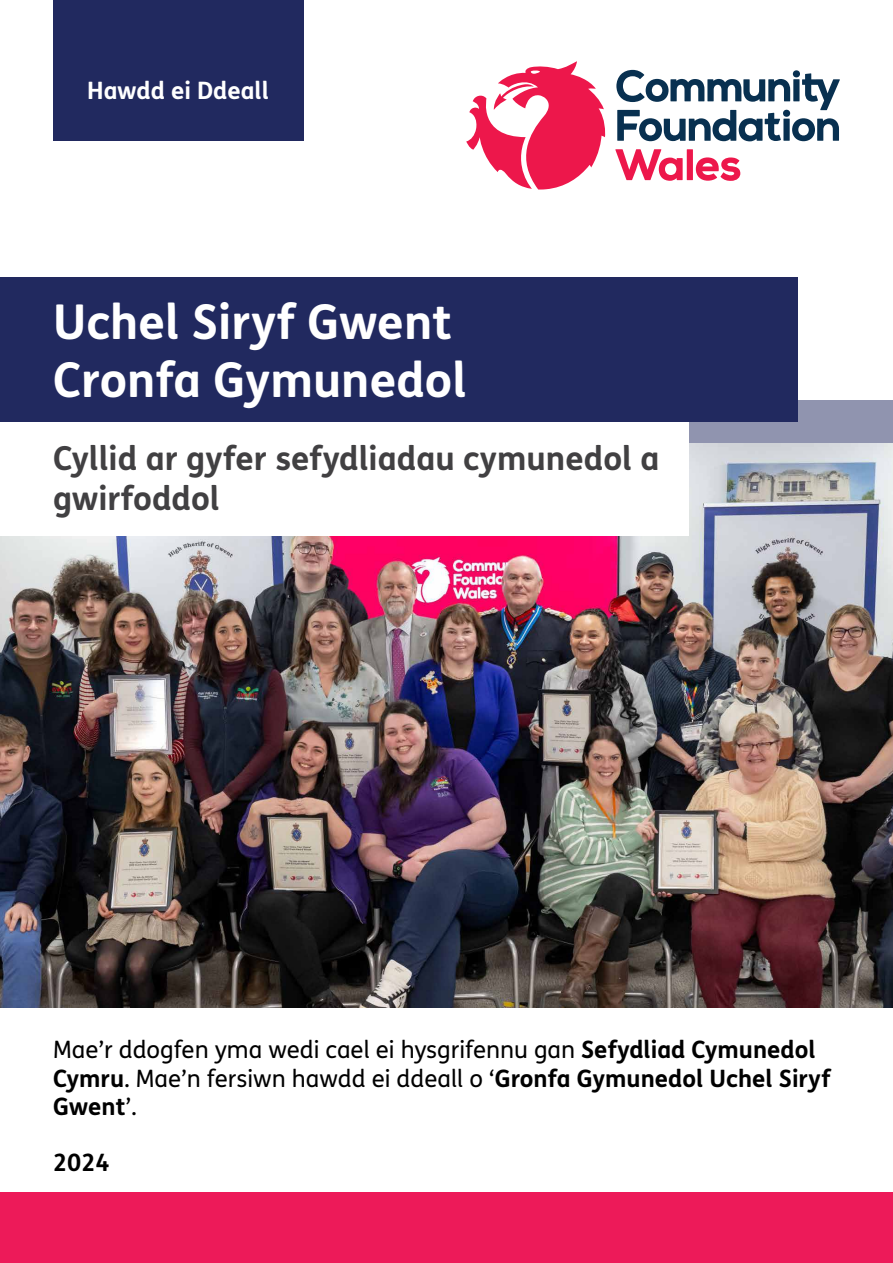
<style>
.page{position:relative;width:893px;height:1263px;background:#fff}
.page>*{position:absolute;margin:0;border:0;box-sizing:border-box;transform-origin:0 0}
.t1{font:700 48px "FS Me Pro";color:#fff}
.Cover_subhead{font:700 33px/39.6px "FS Me Pro";color:#414042}
.Bodytext{font:24px/28.8px "FS Me Pro";color:#000}
.Bodytext-2{font:700 24px "FS Me Pro";color:#fff}
.Bodytext-3{font:700 24px "FS Me Pro";color:#000}
.s1{font-weight:700}
</style>
<div class="page">
<img style="left:0;top:444px;width:893px;height:564px">
<div style="left:0;top:400px;width:689px;height:136px;background:#fff"></div>
<div style="left:53px;top:0;width:251px;height:140px;background:#21295f"></div>
<svg style="left:615px;top:149px;width:68px;height:32px"></svg>
<div style="left:687px;top:149px;width:6px;height:31px;background:#ed174b"></div>
<svg style="left:696px;top:157px;width:44px;height:24px"></svg>
<svg style="left:616px;top:70px;width:224px;height:71px"></svg>
<svg style="left:466px;top:61px;width:139px;height:129px"></svg>
<div style="left:0;top:1193px;width:893px;height:70px;background:#ed1a59"></div>
<div style="left:0;top:277px;width:797px;height:145px;background:#21295f"></div>
<p class="Bodytext-2" style="left:87px;top:72px;width:183px">Hawdd ei Ddeall</p>
<h1 class="t1" style="left:53px;top:285px;width:400px">Uchel Siryf Gwent</h1>
<h1 class="t1" style="left:53px;top:343px;width:415px">Cronfa Gymunedol</h1>
<h2 class="Cover_subhead" style="left:53px;top:437px;width:608px">Cyllid ar gyfer sefydliadau cymunedol a gwirfoddol</h2>
<p class="Bodytext" style="left:53px;top:1034px;width:779px">Mae’r ddogfen yma wedi cael ei hysgrifennu gan <span class="s1">Sefydliad Cymunedol<br>Cymru</span>. Mae’n fersiwn hawdd ei ddeall o ‘<span class="s1">Gronfa Gymunedol Uchel Siryf<br>Gwent</span>’.</p>
<p class="Bodytext-3" style="left:53px;top:1143px;width:58px">2024</p>
</div>
